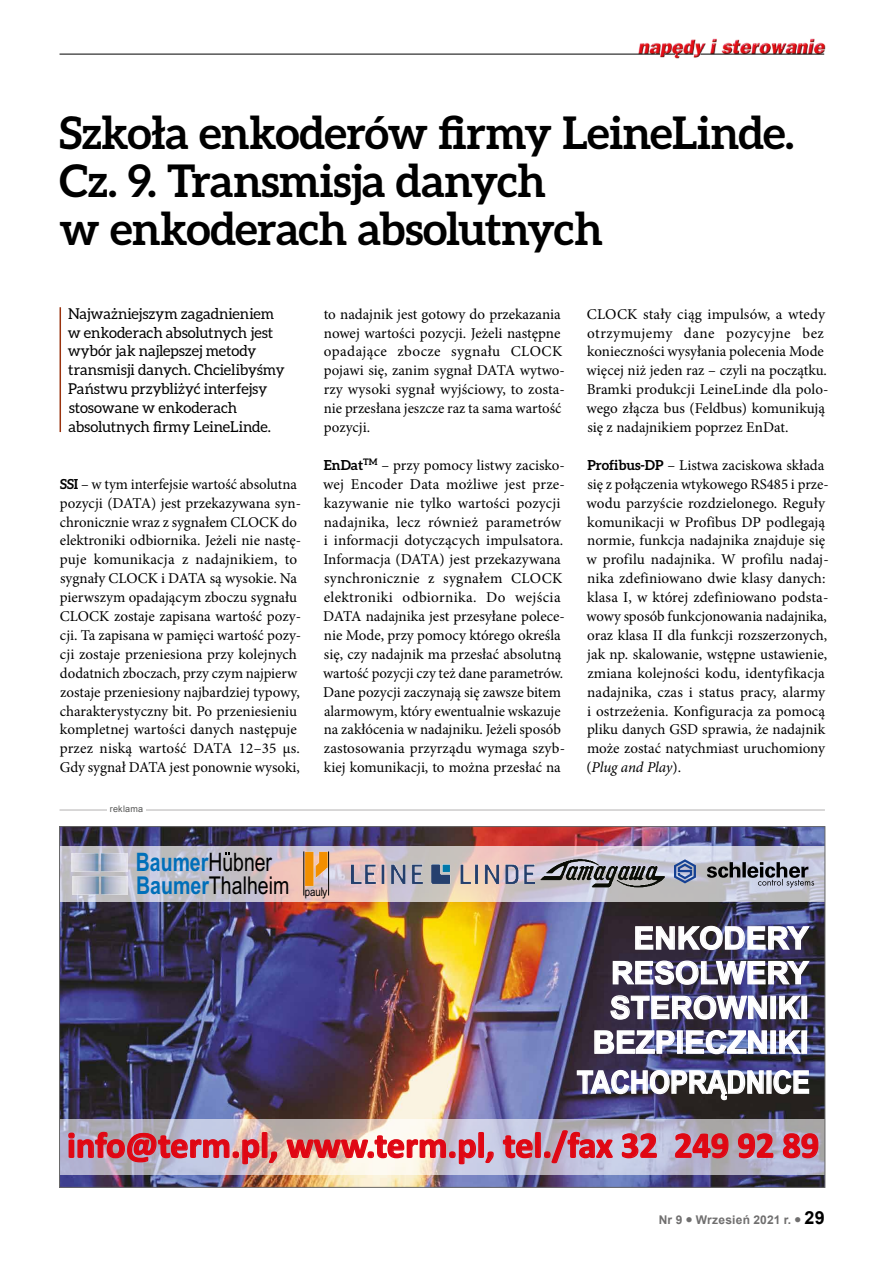
<style>
.page{position:relative;width:893px;height:1263px;background:#fff}
.page>*{position:absolute;margin:0;border:0;box-sizing:border-box;transform-origin:0 0}
.t1{font:700 45px/48px "Aleo";letter-spacing:-.01em;color:#000}
.t2{font:700 36.3px "Calibri";color:#e00713}
.t3{font:700 31.05px/34.7px "Arial";color:#fff;text-align:right}
.t4{font:700 31.05px "Arial";color:#fff;scale:.86 1}
.t5{font:700 25.35px "Arial Narrow";color:#006fb9;scale:.93 1}
.t6{font:24.6px "Arial Narrow";color:#000}
.t7{font:15px/18.9px "Minion Pro";color:#000}
.t8{font:15px/18.9px "Aleo";letter-spacing:-.005em;color:#000}
.t9{font:700 12px "Arial";letter-spacing:.015em;color:#706f6f}
.t10{font:9px "Arial";letter-spacing:.02em;color:#575756}
.s1{font-family:"Aleo";font-weight:700;font-size:13.8px}
.s2{font-style:italic}
.s3{font-weight:400;color:#000}
.s4{font-weight:700;color:#006fb9}
.s5{font-family:"Arial";font-size:12px}
.s6{font-size:18px;color:#000}
</style>
<div class="page">
<img style="left:636px;top:38px;width:190px;height:21px">
<hr style="left:60px;top:54px;width:600px;height:1px;background:#000">
<svg style="left:665px;top:54px;width:28px;height:1px"></svg>
<hr style="left:700px;top:54px;width:124px;height:1px;background:#000">
<hr style="left:60px;top:810px;width:765px;height:1px;background:#b3b2b2">
<div style="left:107px;top:805px;width:39px;height:10px;background:#fff"></div>
<img style="left:61px;top:828px;width:762px;height:357px">
<div style="left:60px;top:846px;width:765px;height:55px;background:#fff;opacity:.7"></div>
<img style="left:303px;top:851px;width:26px;height:47px">
<hr style="left:303px;top:851px;width:1px;height:44px;background:#000">
<hr style="left:328px;top:851px;width:1px;height:44px;background:#000">
<img style="left:539px;top:858px;width:129px;height:31px">
<svg style="left:674px;top:859px;width:22px;height:24px"></svg>
<svg style="left:707px;top:862px;width:107px;height:26px;background:#8e909b"></svg>
<img style="left:72px;top:877px;width:55px;height:18px">
<img style="left:72px;top:853px;width:55px;height:18px">
<img style="left:351px;top:864px;width:183px;height:19px">
<div style="left:60px;top:1119px;width:765px;height:55px;background:#fff;opacity:.6"></div>
<svg style="left:68px;top:1128px;width:210px;height:40px;background:#c39aa9"></svg>
<svg style="left:286px;top:1130px;width:208px;height:38px;background:#e1b7b5"></svg>
<svg style="left:502px;top:1124px;width:112px;height:45px;background:#c2a3b8"></svg>
<svg style="left:621px;top:1132px;width:37px;height:27px"></svg>
<svg style="left:674px;top:1130px;width:55px;height:29px;background:#bc8595"></svg>
<svg style="left:737px;top:1132px;width:37px;height:27px"></svg>
<svg style="left:782px;top:1132px;width:37px;height:27px"></svg>
<img style="left:634px;top:925px;width:177px;height:26px">
<img style="left:612px;top:960px;width:199px;height:26px">
<svg style="left:610px;top:994px;width:158px;height:26px;background:#6d6882"></svg>
<div style="left:770px;top:996px;width:6px;height:23px;border:1px solid #fff"></div>
<svg style="left:778px;top:995px;width:24px;height:25px"></svg>
<div style="left:801px;top:996px;width:6px;height:23px;border:1px solid #fff"></div>
<svg style="left:594px;top:1030px;width:81px;height:24px;background:#79748c"></svg>
<div style="left:677px;top:1030px;width:6px;height:24px;border:1px solid #fff"></div>
<img style="left:685px;top:1029px;width:83px;height:26px">
<div style="left:770px;top:1030px;width:6px;height:24px;border:1px solid #fff"></div>
<svg style="left:778px;top:1030px;width:23px;height:24px"></svg>
<div style="left:801px;top:1030px;width:6px;height:24px;border:1px solid #fff"></div>
<img style="left:576px;top:1069px;width:188px;height:32px">
<div style="left:766px;top:1070px;width:6px;height:24px;border:1px solid #fff"></div>
<svg style="left:773px;top:1069px;width:37px;height:26px"></svg>
<hr style="left:60px;top:307px;width:1px;height:125px;background:#98310d">
<h1 class="t1" style="left:60px;top:107px;width:736px">Szkoła enkoderów firmy LeineLinde.<br>Cz. 9. Transmisja danych<br>w enkoderach absolutnych</h1>
<p class="t8" style="left:68px;top:304px;width:218px">Najważniejszym zagadnieniem w enkoderach absolutnych jest wybór jak najlepszej metody transmisji danych. Chcielibyśmy<br>Państwu przybliżyć interfejsy stosowane w enkoderach absolutnych firmy LeineLinde.</p>
<p class="t7" style="left:60px;top:475px;width:243px"><span class="s1">SSI</span> – w tym interfejsie wartość absolutna pozycji (DATA) jest przekazywana syn&shy;chronicznie wraz z sygnałem CLOCK do elektroniki odbiornika. Jeżeli nie nastę&shy;puje komunikacja z nadajnikiem, to sygnały CLOCK i DATA są wysokie. Na pierwszym opadającym zboczu sygnału CLOCK zostaje zapisana wartość pozy&shy;cji. Ta zapisana w pamięci wartość pozy&shy;cji zostaje przeniesiona przy kolejnych dodatnich zboczach, przy czym najpierw zostaje przeniesiony najbardziej typowy, charakterystyczny bit. Po przeniesieniu kompletnej wartości danych następuje przez niską wartość DATA 12–35 µs.<br>Gdy sygnał DATA jest ponownie wysoki,</p>
<p class="t10" style="left:110px;top:803px;width:35px">reklama</p>
<p class="t7" style="left:324px;top:304px;width:243px">to nadajnik jest gotowy do przekazania nowej wartości pozycji. Jeżeli następne opadające zbocze sygnału CLOCK pojawi się, zanim sygnał DATA wytwo&shy;rzy wysoki sygnał wyjściowy, to zosta&shy;nie przesłana jeszcze raz ta sama wartość pozycji.</p>
<p class="t7" style="left:323px;top:456px;width:243px"><span class="s1">EnDat</span><sup>TM</sup> – przy pomocy listwy zacisko&shy;wej Encoder Data możliwe jest prze&shy;kazywanie nie tylko wartości pozycji nadajnika, lecz również parametrów i informacji dotyczących impulsatora.<br>Informacja (DATA) jest przekazywana synchronicznie z sygnałem CLOCK elektroniki odbiornika. Do wejścia DATA nadajnika jest przesyłane polece&shy;nie Mode, przy pomocy którego określa się, czy nadajnik ma przesłać absolutną wartość pozycji czy też dane parametrów.<br>Dane pozycji zaczynają się zawsze bitem alarmowym, który ewentualnie wskazuje na zakłócenia w nadajniku. Jeżeli sposób zastosowania przyrządu wymaga szyb&shy;kiej komunikacji, to można przesłać na</p>
<p class="t7" style="left:587px;top:304px;width:243px">CLOCK stały ciąg impulsów, a wtedy otrzymujemy dane pozycyjne bez konieczności wysyłania polecenia Mode więcej niż jeden raz – czyli na początku.<br>Bramki produkcji LeineLinde dla polo&shy;wego złącza bus (Feldbus) komunikują się z nadajnikiem poprzez EnDat.</p>
<p class="t7" style="left:586px;top:456px;width:244px"><span class="s1">Profibus-DP</span> – Listwa zaciskowa składa się z połączenia wtykowego RS485 i prze&shy;wodu parzyście rozdzielonego. Reguły komunikacji w Profibus DP podlegają normie, funkcja nadajnika znajduje się w profilu nadajnika. W profilu nadaj&shy;nika zdefiniowano dwie klasy danych: klasa I, w której zdefiniowano podsta&shy;wowy sposób funkcjonowania nadajnika, oraz klasa II dla funkcji rozszerzonych, jak np. skalowanie, wstępne ustawienie, zmiana kolejności kodu, identyfikacja nadajnika, czas i status pracy, alarmy i ostrzeżenia. Konfiguracja za pomocą pliku danych GSD sprawia, że nadajnik może zostać natychmiast uruchomiony (<span class="s2">Plug and Play</span>).</p>
<h3 class="t5" style="left:136px;top:846px;width:148px">Baumer<span class="s3">Hubner</span></h3>
<h3 class="t6" style="left:136px;top:869px;width:193px"><span class="s4">Baumer</span>Thalheim <span class="s5">pauly</span></h3>
<h3 class="t3" style="left:593px;top:924px;width:217px">ENKODERY<br>RESOLWERY<br>STEROWNIKI<br>BEZPIECZNIKI</h3>
<h3 class="t4" style="left:577px;top:1062px;width:272px">TACHOPR¥DNICE</h3>
<h2 class="t2" style="left:67px;top:1121px;width:754px">info@term.pl, www.term.pl, tel./fax 32 249 92 89</h2>
<p class="t9" style="left:659px;top:1212px;width:167px">Nr 9 ● Wrzesień 2021 r. ● <span class="s6">29</span></p>
</div>
